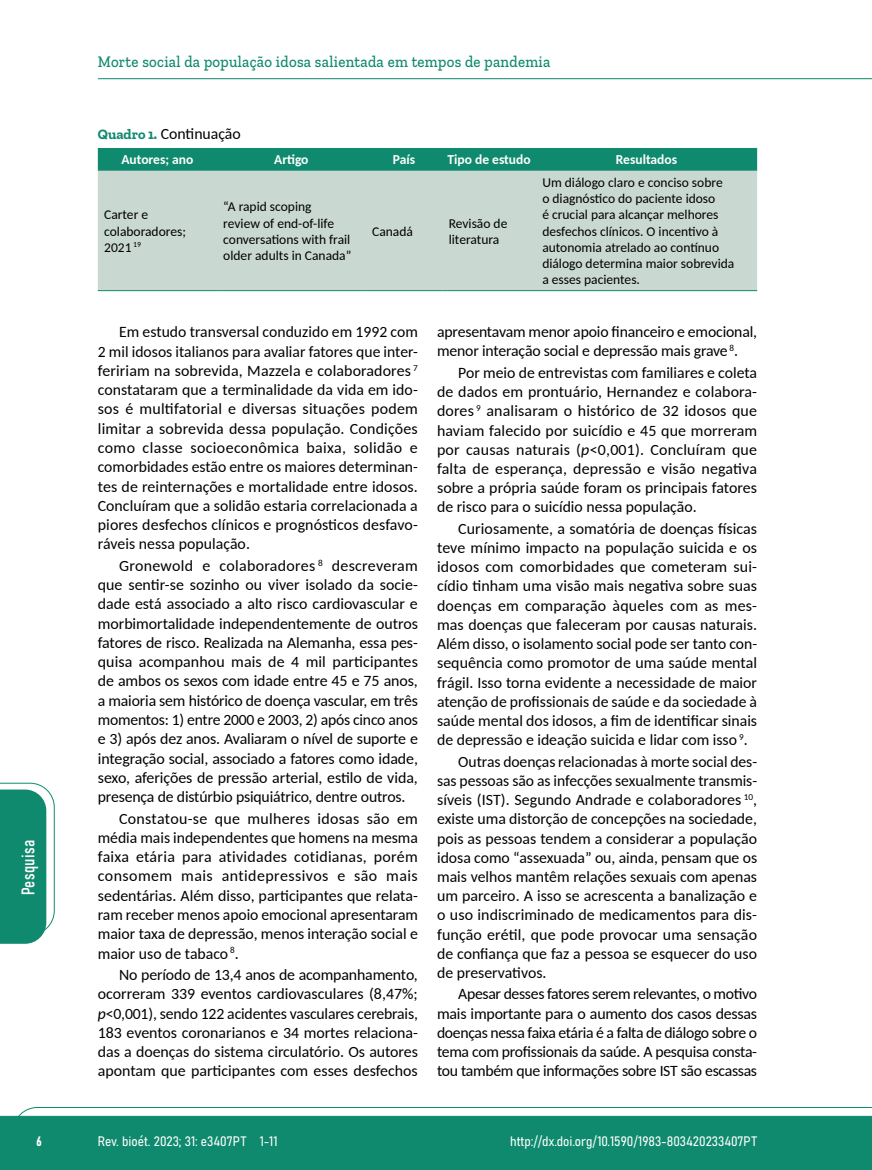
<style>
.page{position:relative;width:872px;height:1170px;background:#fff}
.page>*{position:absolute;margin:0;border:0;box-sizing:border-box;transform-origin:0 0}
.t1{font:18px "Bahnschrift";letter-spacing:.02em;color:#fff}
.t2{font:500 16.5px "Zilla Slab";letter-spacing:.02em;color:#108a6e;scale:.9 1}
.t3{font:15.75px/19.2px "Carlito";letter-spacing:-.005em;color:#000;text-align:justify}
.t4{font:13.5px/16.2px "Carlito";color:#000}
.t5{font:13.5px "Bahnschrift";color:#fff}
.t6{font:700 13.5px "Carlito";color:#fff}
.s1{font-family:"Zilla Slab";font-weight:700;font-size:14.25px;color:#108a6e}
.s2{font-style:italic}
</style>
<div class="page">
<svg style="left:12px;top:1107px;width:860px;height:62px;background:#2e9880"></svg>
<hr style="left:98px;top:78px;width:774px;height:1px;background:#108a6e">
<div style="left:98px;top:148px;width:659px;height:23px;background:#108a6e"></div>
<div style="left:98px;top:171px;width:659px;height:119px;background:#c9d9d1"></div>
<hr style="left:98px;top:290px;width:119px;height:1px;background:#108a6e">
<hr style="left:217px;top:290px;width:149px;height:1px;background:#108a6e">
<hr style="left:366px;top:290px;width:76px;height:1px;background:#108a6e">
<hr style="left:442px;top:290px;width:94px;height:1px;background:#108a6e">
<hr style="left:536px;top:290px;width:221px;height:1px;background:#108a6e">
<svg style="left:0;top:782px;width:55px;height:161px"></svg>
<p class="t2" style="left:98px;top:53px;width:504px">Morte social da população idosa salientada em tempos de pandemia</p>
<p class="t3" style="left:98px;top:123px;width:144px"><span class="s1">Quadro 1.</span> Continuação</p>
<p class="t6" style="left:121px;top:151px;width:74px">Autores; ano</p>
<p class="t6" style="left:274px;top:151px;width:36px">Artigo</p>
<p class="t6" style="left:393px;top:151px;width:24px">País</p>
<p class="t6" style="left:447px;top:151px;width:85px">Tipo de estudo</p>
<p class="t6" style="left:616px;top:151px;width:63px">Resultados</p>
<p class="t1" style="left:15px;top:895px;width:57px;rotate:-90deg">Pesquisa</p>
<p class="t4" style="left:104px;top:206px;width:83px">Carter e colaboradores;<br>2021 <sup>19</sup></p>
<p class="t4" style="left:223px;top:198px;width:130px">“A rapid scoping review of end-of-life conversations with frail older adults in Canada”</p>
<p class="t4" style="left:372px;top:222px;width:42px">Canadá</p>
<p class="t4" style="left:449px;top:214px;width:60px">Revisão de literatura</p>
<p class="t4" style="left:542px;top:174px;width:193px">Um diálogo claro e conciso sobre<br>o diagnóstico do paciente idoso<br>é crucial para alcançar melhores desfechos clínicos. O incentivo à autonomia atrelado ao contínuo diálogo determina maior sobrevida a esses pacientes.</p>
<p class="t3" style="left:98px;top:321px;width:321px;text-indent:21px">Em estudo transversal conduzido em 1992 com 2 mil idosos italianos para avaliar fatores que inter&shy;feririam na sobrevida, Mazzela e colaboradores <sup>7 </sup>constataram que a terminalidade da vida em ido&shy;sos é multifatorial e diversas situações podem limitar a sobrevida dessa população. Condições como classe socioeconômica baixa, solidão e comorbidades estão entre os maiores determinan&shy;tes de reinternações e mortalidade entre idosos.<br>Concluíram que a solidão estaria correlacionada a piores desfechos clínicos e prognósticos desfavo&shy;ráveis nessa população.</p>
<p class="t3" style="left:98px;top:555px;width:322px;text-indent:21px">Gronewold e colaboradores <sup>8</sup> descreveram que sentir-se sozinho ou viver isolado da socie&shy;dade está associado a alto risco cardiovascular e morbimortalidade independentemente de outros fatores de risco. Realizada na Alemanha, essa pes&shy;quisa acompanhou mais de 4 mil participantes de ambos os sexos com idade entre 45 e 75 anos, a maioria sem histórico de doença vascular, em três momentos: 1) entre 2000 e 2003, 2) após cinco anos e 3) após dez anos. Avaliaram o nível de suporte e integração social, associado a fatores como idade, sexo, aferições de pressão arterial, estilo de vida, presença de distúrbio psiquiátrico, dentre outros.</p>
<p class="t3" style="left:98px;top:808px;width:321px;text-indent:21px">Constatou-se que mulheres idosas são em média mais independentes que homens na mesma faixa etária para atividades cotidianas, porém consomem mais antidepressivos e são mais sedentárias. Além disso, participantes que relata&shy;ram receber menos apoio emocional apresentaram maior taxa de depressão, menos interação social e maior uso de tabaco <sup>8</sup>.</p>
<p class="t3" style="left:98px;top:964px;width:322px;text-indent:21px">No período de 13,4 anos de acompanhamento, ocorreram 339 eventos cardiovasculares (8,47%; <span class="s2">p</span>&lt;0,001), sendo 122 acidentes vasculares cerebrais, 183 eventos coronarianos e 34 mortes relaciona&shy;das a doenças do sistema circulatório. Os autores apontam que participantes com esses desfechos</p>
<p class="t3" style="left:437px;top:321px;width:321px">apresentavam menor apoio financeiro e emocional, menor interação social e depressão mais grave <sup>8</sup>.</p>
<p class="t3" style="left:437px;top:362px;width:321px;text-indent:21px">Por meio de entrevistas com familiares e coleta de dados em prontuário, Hernandez e colabora&shy;dores <sup>9</sup> analisaram o histórico de 32 idosos que haviam falecido por suicídio e 45 que morreram por causas naturais (<span class="s2">p</span>&lt;0,001). Concluíram que falta de esperança, depressão e visão negativa sobre a própria saúde foram os principais fatores de risco para o suicídio nessa população.</p>
<p class="t3" style="left:437px;top:518px;width:321px;text-indent:21px">Curiosamente, a somatória de doenças físicas teve mínimo impacto na população suicida e os idosos com comorbidades que cometeram sui&shy;cídio tinham uma visão mais negativa sobre suas doenças em comparação àqueles com as mes&shy;mas doenças que faleceram por causas naturais.<br>Além disso, o isolamento social pode ser tanto con&shy;sequência como promotor de uma saúde mental frágil. Isso torna evidente a necessidade de maior atenção de profissionais de saúde e da sociedade à saúde mental dos idosos, a fim de identificar sinais de depressão e ideação suicida e lidar com isso <sup>9</sup>.</p>
<p class="t3" style="left:437px;top:751px;width:321px;text-indent:21px">Outras doenças relacionadas à morte social des&shy;sas pessoas são as infecções sexualmente transmis&shy;síveis (IST). Segundo Andrade e colaboradores <sup>10</sup>, existe uma distorção de concepções na sociedade, pois as pessoas tendem a considerar a população idosa como “assexuada” ou, ainda, pensam que os mais velhos mantêm relações sexuais com apenas um parceiro. A isso se acrescenta a banalização e o uso indiscriminado de medicamentos para dis&shy;função erétil, que pode provocar uma sensação de confiança que faz a pessoa se esquecer do uso de preservativos.</p>
<p class="t3" style="left:437px;top:983px;width:322px;text-indent:21px">Apesar desses fatores serem relevantes, o motivo mais importante para o aumento dos casos dessas doenças nessa faixa etária é a falta de diálogo sobre o tema com profissionais da saúde. A pesquisa consta&shy;tou também que informações sobre IST são escassas</p>
<p class="t5" style="left:36px;top:1130px;width:7px">6</p>
<p class="t5" style="left:98px;top:1131px;width:181px">Rev. bioét. 2023; 31: e3407PT 1-11</p>
<p class="t5" style="left:510px;top:1131px;width:248px">http://dx.doi.org/10.1590/1983-803420233407PT</p>
</div>
